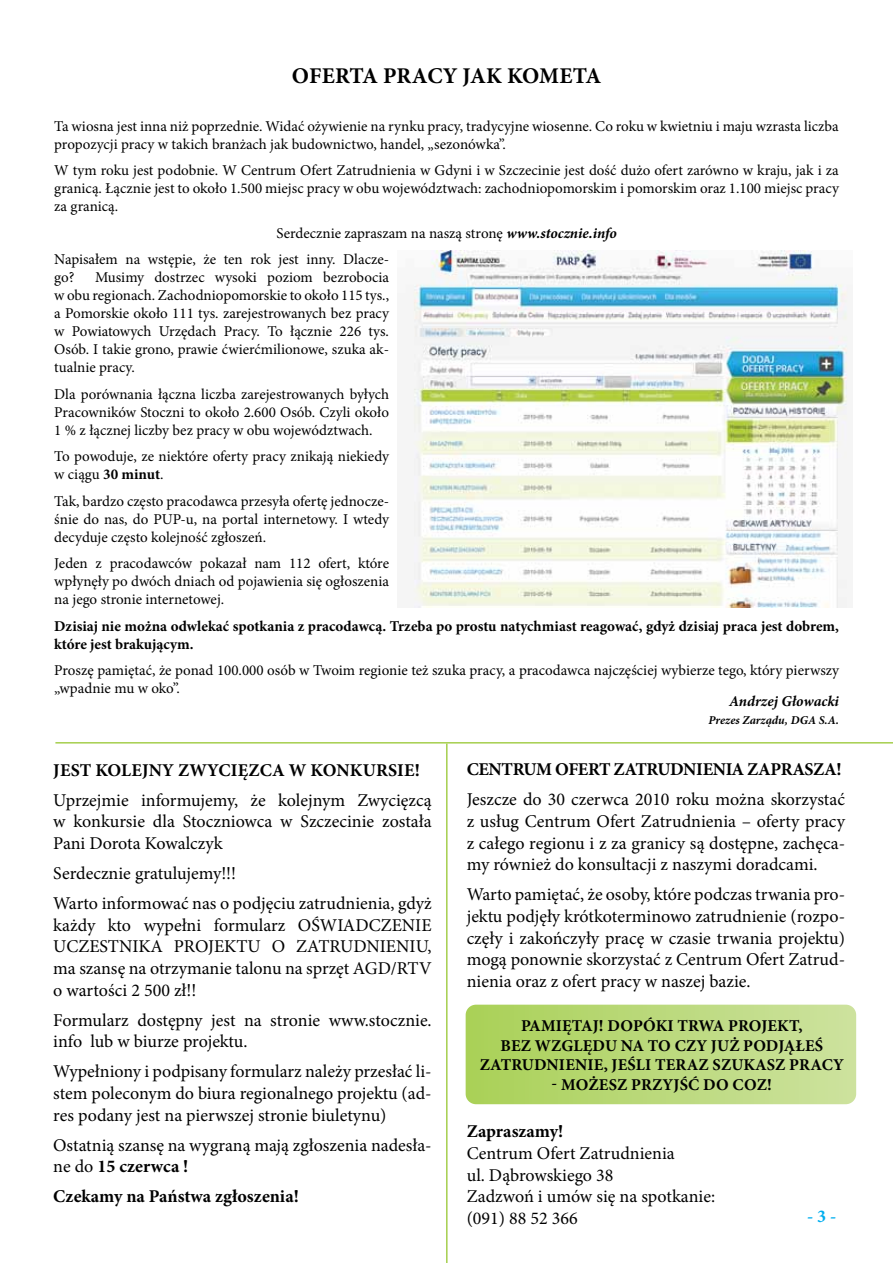
<style>
.page{position:relative;width:893px;height:1263px;background:#fff}
.page>*{position:absolute;margin:0;border:0;box-sizing:border-box;transform-origin:0 0}
.t1{font:700 22.5px "Minion Pro";color:#000}
.t2{font:18px/21.6px "Minion Pro";color:#000;text-align:justify}
.t3{font:700 18px "Minion Pro";color:#000}
.t4{font:700 18px "Minion Pro";letter-spacing:-.02em;color:#000}
.t5{font:700 18px "Minion Pro";color:#00aeef}
.t6{font:700 16.5px/19.8px "Minion Pro";letter-spacing:.01em;color:#000;text-align:center}
.t7{font:15px/18px "Minion Pro";color:#000;text-align:justify}
.t8{font:700 15px/18px "Minion Pro";color:#000}
.t9{font:italic 700 15px "Minion Pro";letter-spacing:-.005em;color:#000}
.t10{font:italic 700 12px "Minion Pro";color:#000}
.s1{font-weight:700;font-style:italic}
.s2{font-weight:700}
</style>
<div class="page">
<svg style="left:466px;top:1005px;width:390px;height:99px;background:#bbd97b"></svg>
<hr style="left:55px;top:742px;width:838px;height:1px;background:#a5cf4d">
<img style="left:413px;top:251px;width:435px;height:356px">
<hr style="left:446px;top:743px;width:2px;height:520px;background:#a5cf4d">
<h1 class="t1" style="left:292px;top:60px;width:15px">OFE</h1>
<h1 class="t1" style="left:335px;top:60px;width:93px">RTA PRACY</h1>
<h1 class="t1" style="left:463px;top:60px;width:61px">JAK KOMETA</h1>
<p class="t7" style="left:54px;top:117px;width:786px">Ta wiosna jest inna niż poprzednie. Widać ożywienie na rynku pracy, tradycyjne wiosenne. Co roku w kwietniu i maju wzrasta liczba propozycji pracy w takich branżach jak budownictwo, handel, „sezonówka”.</p>
<p class="t7" style="left:54px;top:162px;width:786px">W tym roku jest podobnie. W Centrum Ofert Zatrudnienia w Gdyni i w Szczecinie jest dość dużo ofert zarówno w kraju, jak i za granicą. Łącznie jest to około 1.500 miejsc pracy w obu województwach: zachodniopomorskim i pomorskim oraz 1.100 miejsc pracy za granicą.</p>
<p class="t7" style="left:54px;top:220px;width:564px;line-height:26.5px;text-indent:222px">Serdecznie zapraszam na naszą stronę <span class="s1">www.stocznie.info<br></span>Napisałem na wstępie, że ten rok jest inny. Dlacze-</p>
<p class="t7" style="left:54px;top:269px;width:22px">go?</p>
<p class="t7" style="left:54px;top:269px;width:336px;text-indent:41px">Musimy dostrzec wysoki poziom bezrobocia w obu regionach. Zachodniopomorskie to około 115 tys., a Pomorskie około 111 tys. zarejestrowanych bez pracy w Powiatowych Urzędach Pracy. To łącznie 226 tys.<br>Osób. I takie grono, prawie ćwierćmilionowe, szuka ak&shy;tualnie pracy.</p>
<p class="t7" style="left:54px;top:385px;width:336px">Dla porównania łączna liczba zarejestrowanych byłych Pracowników Stoczni to około 2.600 Osób. Czyli około 1 % z łącznej liczby bez pracy w obu województwach.</p>
<p class="t7" style="left:54px;top:448px;width:336px">To powoduje, ze niektóre oferty pracy znikają niekiedy w ciągu <span class="s2">30 minut</span>.</p>
<p class="t7" style="left:54px;top:492px;width:336px">Tak, bardzo często pracodawca przesyła ofertę jednocze&shy;śnie do nas, do PUP-u, na portal internetowy. I wtedy decyduje często kolejność zgłoszeń.</p>
<p class="t7" style="left:54px;top:555px;width:336px">Jeden z pracodawców pokazał nam 112 ofert, które wpłynęły po dwóch dniach od pojawienia się ogłoszenia na jego stronie internetowej.</p>
<p class="t8" style="left:54px;top:617px;width:786px">Dzisiaj nie można odwlekać spotkania z pracodawcą. Trzeba po prostu natychmiast reagować, gdyż dzisiaj praca jest dobrem, które jest brakującym.</p>
<p class="t7" style="left:54px;top:662px;width:786px">Proszę pamiętać, że ponad 100.000 osób w Twoim regionie też szuka pracy, a pracodawca najczęściej wybierze tego, który pierwszy „wpadnie mu w oko”.</p>
<p class="t9" style="left:729px;top:691px;width:111px">Andrzej Głowacki</p>
<p class="t10" style="left:708px;top:712px;width:132px">Prezes Zarządu, DGA S.A.</p>
<p class="t3" style="left:53px;top:757px;width:368px">Jest kolejny Zwycięzca w Konkursie!</p>
<p class="t2" style="left:53px;top:789px;width:380px">Uprzejmie informujemy, że kolejnym Zwycięzcą w konkursie dla Stoczniowca w Szczecinie została Pani Dorota Kowalczyk</p>
<p class="t2" style="left:53px;top:858px;width:380px;line-height:30.2px">Serdecznie gratulujemy!!!<br>Warto informować nas o podjęciu zatrudnienia, gdyż</p>
<p class="t2" style="left:53px;top:914px;width:380px">każdy kto wypełni formularz OŚWIADCZENIE UCZESTNIKA PROJEKTU O ZATRUDNIENIU, ma szansę na otrzymanie talonu na sprzęt AGD/RTV o wartości 2 500 zł!!</p>
<p class="t2" style="left:53px;top:1009px;width:380px">Formularz dostępny jest na stronie www.stocznie. info lub w biurze projektu.</p>
<p class="t2" style="left:53px;top:1061px;width:380px">Wypełniony i podpisany formularz należy przesłać li&shy;stem poleconym do biura regionalnego projektu (ad&shy;res podany jest na pierwszej stronie biuletynu)</p>
<p class="t2" style="left:53px;top:1134px;width:380px">Ostatnią szansę na wygraną mają zgłoszenia nadesła&shy;ne do <span class="s2">15 czerwca !</span></p>
<p class="t3" style="left:53px;top:1184px;width:247px">Czekamy na Państwa zgłoszenia!</p>
<p class="t4" style="left:467px;top:757px;width:376px">Centrum Ofert Zatrudnienia zaprasza!</p>
<p class="t2" style="left:467px;top:789px;width:380px">Jeszcze do 30 czerwca 2010 roku można skorzystać z usług Centrum Ofert Zatrudnienia – oferty pracy z całego regionu i z za granicy są dostępne, zachęca&shy;my również do konsultacji z naszymi doradcami.</p>
<p class="t2" style="left:467px;top:884px;width:380px">Warto pamiętać, że osoby, które podczas trwania pro&shy;jektu podjęły krótkoterminowo zatrudnienie (rozpo&shy;częły i zakończyły pracę w czasie trwania projektu) mogą ponownie skorzystać z Centrum Ofert Zatrud&shy;nienia oraz z ofert pracy w naszej bazie.</p>
<p class="t6" style="left:480px;top:1015px;width:363px">Pamiętaj! Dopóki trwa projekt,<br>bez względu na to czy już podjąłeś zatrudnienie, jeśli teraz szukasz pracy</p>
<p class="t6" style="left:552px;top:1075px;width:194px">- możesz przyjść do COZ</p>
<p class="t6" style="left:767px;top:1075px;width:6px">!</p>
<p class="t3" style="left:467px;top:1119px;width:98px">Zapraszamy!</p>
<p class="t2" style="left:467px;top:1142px;width:250px;text-align:left">Centrum Ofert Zatrudnienia<br>ul. Dąbrowskiego 38<br>Zadzwoń i umów się na spotkanie: (091) 88 52 366</p>
<p class="t5" style="left:807px;top:1203px;width:31px">- 3 -</p>
</div>
